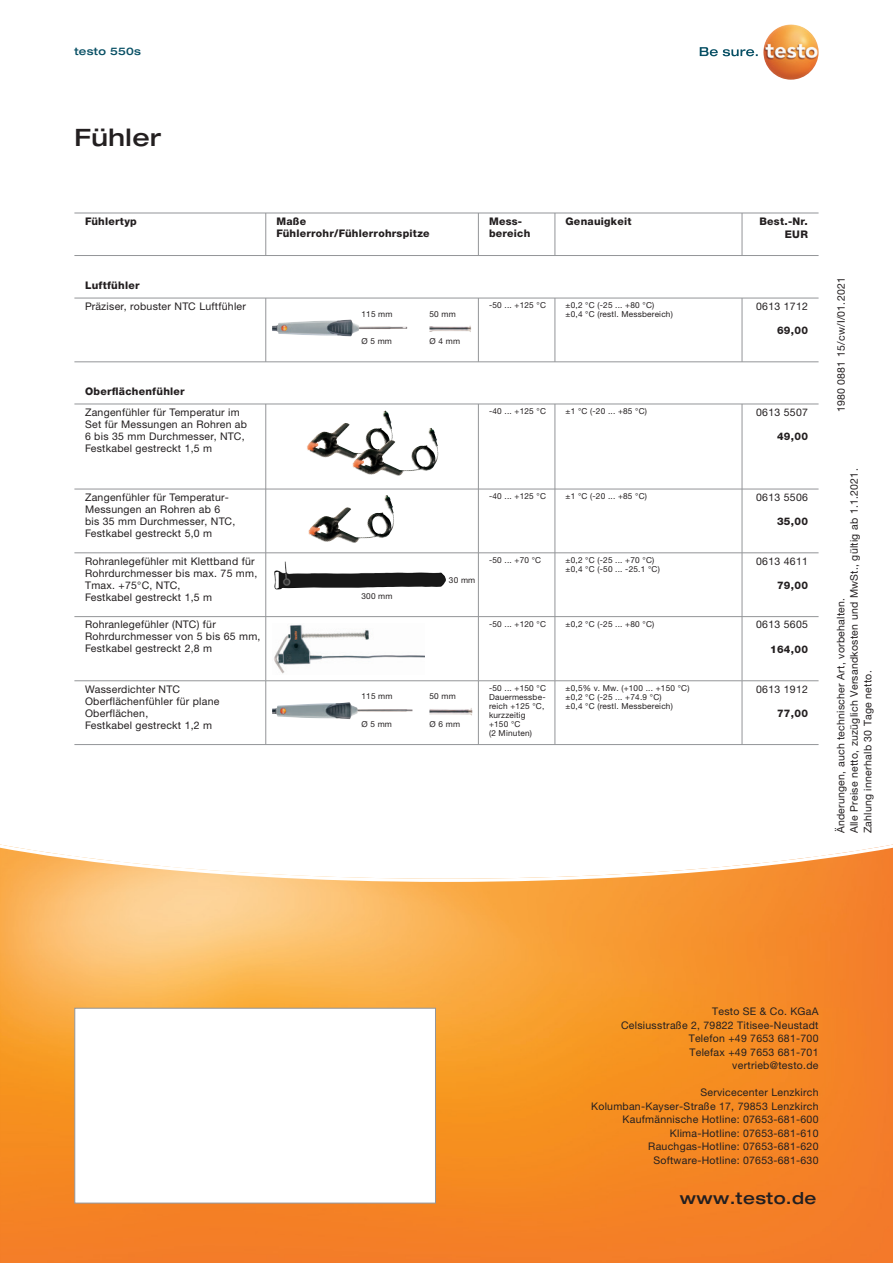
<style>
.page{position:relative;width:893px;height:1263px;background:#fff}
.page>*{position:absolute;margin:0;border:0;box-sizing:border-box;transform-origin:0 0}
.t1{font:500 expanded 24px "Helvetica Neue LTW1 G";letter-spacing:.025em;color:#231f20}
.t2{font:500 expanded 16.5px "Helvetica Neue LTW1 G";letter-spacing:.025em;color:#231f20}
.t3{font:10.5px/12px "Helvetica Neue LTW1 G";letter-spacing:.025em;color:#231f20}
.t4{font:800 10.5px/12px "Helvetica Neue LTW1 G";letter-spacing:.025em;color:#231f20}
.t5{font:500 expanded 10.5px "Helvetica Neue LTW1 G";letter-spacing:.025em;color:#074f64}
.t6{font:8.25px/9px "Helvetica Neue LTW1 G";letter-spacing:.025em;color:#231f20}
.s1{color:#ee1d23}
</style>
<div class="page">
<svg style="left:0;top:844px;width:893px;height:419px;background:#f79e46"></svg>
<svg style="left:700px;top:47px;width:58px;height:9px"></svg>
<img style="left:763px;top:24px;width:56px;height:56px;border-radius:28px">
<img style="left:307px;top:411px;width:85px;height:44px">
<img style="left:352px;top:428px;width:85px;height:44px">
<img style="left:274px;top:562px;width:172px;height:28px">
<img style="left:272px;top:702px;width:140px;height:17px">
<img style="left:274px;top:624px;width:150px;height:50px">
<img style="left:429px;top:708px;width:44px;height:8px">
<img style="left:272px;top:320px;width:135px;height:16px">
<img style="left:429px;top:325px;width:42px;height:7px">
<img style="left:308px;top:495px;width:85px;height:44px">
<div style="left:74px;top:1008px;width:362px;height:195px;background:#fff;border:1px solid #939598"></div>
<hr style="left:74px;top:213px;width:745px;height:1px;background:#939598">
<hr style="left:74px;top:404px;width:745px;height:1px;background:#939598">
<hr style="left:74px;top:489px;width:745px;height:1px;background:#939598">
<hr style="left:74px;top:680px;width:745px;height:1px;background:#939598">
<hr style="left:74px;top:616px;width:745px;height:1px;background:#939598">
<hr style="left:74px;top:744px;width:745px;height:1px;background:#939598">
<hr style="left:265px;top:213px;width:1px;height:42px;background:#939598">
<hr style="left:265px;top:404px;width:1px;height:85px;background:#939598">
<hr style="left:265px;top:553px;width:1px;height:64px;background:#939598">
<hr style="left:265px;top:681px;width:1px;height:63px;background:#939598">
<hr style="left:265px;top:617px;width:1px;height:63px;background:#939598">
<hr style="left:478px;top:213px;width:1px;height:42px;background:#939598">
<hr style="left:478px;top:404px;width:1px;height:85px;background:#939598">
<hr style="left:478px;top:553px;width:1px;height:64px;background:#939598">
<hr style="left:478px;top:681px;width:1px;height:63px;background:#939598">
<hr style="left:478px;top:617px;width:1px;height:63px;background:#939598">
<hr style="left:555px;top:213px;width:1px;height:42px;background:#939598">
<hr style="left:555px;top:404px;width:1px;height:85px;background:#939598">
<hr style="left:555px;top:553px;width:1px;height:64px;background:#939598">
<hr style="left:555px;top:681px;width:1px;height:63px;background:#939598">
<hr style="left:555px;top:617px;width:1px;height:63px;background:#939598">
<hr style="left:742px;top:213px;width:1px;height:42px;background:#939598">
<hr style="left:742px;top:404px;width:1px;height:85px;background:#939598">
<hr style="left:742px;top:553px;width:1px;height:64px;background:#939598">
<hr style="left:742px;top:681px;width:1px;height:63px;background:#939598">
<hr style="left:742px;top:617px;width:1px;height:63px;background:#939598">
<hr style="left:74px;top:298px;width:745px;height:1px;background:#939598">
<hr style="left:265px;top:298px;width:1px;height:64px;background:#939598">
<hr style="left:478px;top:298px;width:1px;height:64px;background:#939598">
<hr style="left:555px;top:298px;width:1px;height:64px;background:#939598">
<hr style="left:742px;top:298px;width:1px;height:64px;background:#939598">
<hr style="left:74px;top:255px;width:745px;height:1px;background:#939598">
<hr style="left:74px;top:361px;width:745px;height:1px;background:#939598">
<hr style="left:265px;top:489px;width:1px;height:64px;background:#939598">
<hr style="left:478px;top:489px;width:1px;height:64px;background:#939598">
<hr style="left:555px;top:489px;width:1px;height:64px;background:#939598">
<hr style="left:742px;top:489px;width:1px;height:64px;background:#939598">
<hr style="left:74px;top:552px;width:745px;height:1px;background:#939598">
<p class="t5" style="left:74px;top:44px;width:68px">testo 550s</p>
<h1 class="t1" style="left:74px;top:122px;width:89px">Fühler</h1>
<p class="t4" style="left:85px;top:215px;width:53px">Fühlertyp</p>
<p class="t4" style="left:85px;top:279px;width:56px">Luftfühler</p>
<p class="t4" style="left:276px;top:215px;width:155px">Maße<br>Fühlerrohr/Fühlerrohrspitze</p>
<p class="t4" style="left:489px;top:215px;width:43px">Mess&shy;bereich</p>
<p class="t4" style="left:566px;top:215px;width:67px">Genauigkeit</p>
<p class="t4" style="left:759px;top:215px;width:50px">Best.-Nr.</p>
<p class="t4" style="left:785px;top:228px;width:25px">EUR</p>
<p class="t3" style="left:85px;top:300px;width:162px">Präziser, robuster NTC Luftfühler</p>
<p class="t6" style="left:489px;top:301px;width:58px">-50 ... +125 °C</p>
<p class="t6" style="left:566px;top:301px;width:109px">±0,2 °C (-25 ... +80 °C) ±0,4 °C (restl. Messbereich)</p>
<p class="t3" style="left:756px;top:300px;width:53px">0613 1712</p>
<p class="t6" style="left:361px;top:309px;width:33px">115 mm</p>
<p class="t6" style="left:429px;top:309px;width:28px">50 mm</p>
<p class="t6" style="left:361px;top:337px;width:32px">Ø 5 mm</p>
<p class="t6" style="left:429px;top:337px;width:32px">Ø 4 mm</p>
<p class="t4" style="left:777px;top:324px;width:32px">69,00</p>
<p class="t4" style="left:85px;top:385px;width:101px">Oberflächenfühler</p>
<p class="t3" style="left:85px;top:406px;width:164px">Zangenfühler für Temperatur im<br>Set für Messungen an Rohren ab<br>6 bis 35 mm Durchmesser, NTC,<br>Festkabel gestreckt 1,5 m</p>
<p class="t6" style="left:489px;top:407px;width:58px">-40 ... +125 °C</p>
<p class="t6" style="left:566px;top:407px;width:83px">±1 °C (-20 ... +85 °C)</p>
<p class="t3" style="left:756px;top:406px;width:53px">0613 5507</p>
<p class="t4" style="left:777px;top:430px;width:32px">49,00</p>
<p class="t3" style="left:85px;top:491px;width:152px">Zangenfühler für Temperatur-<br>Messungen an Rohren ab 6 bis 35 mm Durchmesser, NTC,<br>Festkabel gestreckt 5,0 m</p>
<p class="t6" style="left:489px;top:492px;width:58px">-40 ... +125 °C</p>
<p class="t6" style="left:566px;top:492px;width:83px">±1 °C (-20 ... +85 °C)</p>
<p class="t3" style="left:756px;top:491px;width:53px">0613 5506</p>
<p class="t4" style="left:777px;top:515px;width:32px">35,00</p>
<p class="t3" style="left:85px;top:555px;width:174px">Rohranlegefühler mit Klettband für<br>Rohrdurchmesser bis max. 75 mm,<br>Tmax. +75°C, NTC,<br>Festkabel gestreckt 1,5 m</p>
<p class="t3" style="left:85px;top:618px;width:177px">Rohranlegefühler (NTC) für<br>Rohrdurchmesser von 5 bis 65 mm,<br>Festkabel gestreckt 2,8 m</p>
<p class="t3" style="left:85px;top:683px;width:136px">Wasserdichter NTC<br>Oberflächenfühler für plane<br>Oberflächen,<br>Festkabel gestreckt 1,2 m</p>
<p class="t6" style="left:361px;top:592px;width:33px">300 mm</p>
<p class="t6" style="left:449px;top:575px;width:28px">30 mm</p>
<p class="t6" style="left:489px;top:555px;width:54px">-50 ... +70 °C</p>
<p class="t6" style="left:489px;top:619px;width:58px">-50 ... +120 °C</p>
<p class="t6" style="left:566px;top:555px;width:96px">±0,2 °C (-25 ... +70 °C) ±0,4 °C (-50 ... -25.1 °C)</p>
<p class="t6" style="left:566px;top:619px;width:90px">±0,2 °C (-25 ... +80 °C)</p>
<p class="t6" style="left:361px;top:692px;width:33px">115 mm</p>
<p class="t6" style="left:429px;top:692px;width:28px">50 mm</p>
<p class="t6" style="left:361px;top:719px;width:32px">Ø 5 mm</p>
<p class="t6" style="left:429px;top:719px;width:32px">Ø 6 mm</p>
<p class="t6" style="left:489px;top:683px;width:58px">-50 ... +150 °C<br>Dauermessbe&shy;reich +125 °C, kurzzeitig +150 °C<br>(2 Minuten)</p>
<p class="t6" style="left:566px;top:683px;width:126px">±0,5% v. Mw. (+100 ... +150 °C) ±0,2 °C (-25 ... +74.9 °C)<br>±0,4 °C (restl. Messbereich)</p>
<p class="t3" style="left:756px;top:555px;width:53px">0613 4611</p>
<p class="t4" style="left:777px;top:579px;width:32px">79,00</p>
<p class="t3" style="left:756px;top:618px;width:53px">0613 5605</p>
<p class="t4" style="left:770px;top:643px;width:39px">164,00</p>
<p class="t3" style="left:756px;top:683px;width:53px">0613 1912</p>
<p class="t4" style="left:777px;top:707px;width:32px">77,00</p>
<p class="t3" style="left:835px;top:385px;width:111px;rotate:-90deg"><span class="s1">XXX</span>3 15/cw/I/01.2018</p>
<p class="t3" style="left:835px;top:412px;width:137px;rotate:-90deg">1980 0881 15/cw/I/01.2021</p>
<p class="t3" style="left:835px;top:367px;width:76px;rotate:-90deg">4/cw I/10.2020</p>
<p class="t3" style="left:847px;top:833px;width:366px;line-height:13.5px;rotate:-90deg">Alle Preise netto, zuzüglich Versandkosten und MwSt., gültig ab 1.1.2021.<br>Zahlung innerhalb 30 Tage netto.</p>
<p class="t3" style="left:835px;top:833px;width:237px;rotate:-90deg">Änderungen, auch technischer Art, vorbehalten.</p>
<p class="t3" style="left:621px;top:1005px;width:199px;line-height:13.5px;text-align:right">Testo SE &amp; Co. KGaA<br>Celsiusstraße 2, 79822 Titisee-Neustadt<br>Telefon +49 7653 681-700<br>Telefax +49 7653 681-701 vertrieb@testo.de</p>
<p class="t3" style="left:591px;top:1086px;width:229px;line-height:13.5px;text-align:right">Servicecenter Lenzkirch Kolumban-Kayser-Straße 17, 79853 Lenzkirch Kaufmännische Hotline: 07653-681-600<br>Klima-Hotline: 07653-681-610<br>Rauchgas-Hotline: 07653-681-620<br>Software-Hotline: 07653-681-630</p>
<h2 class="t2" style="left:680px;top:1187px;width:138px">www.testo.de</h2>
</div>
